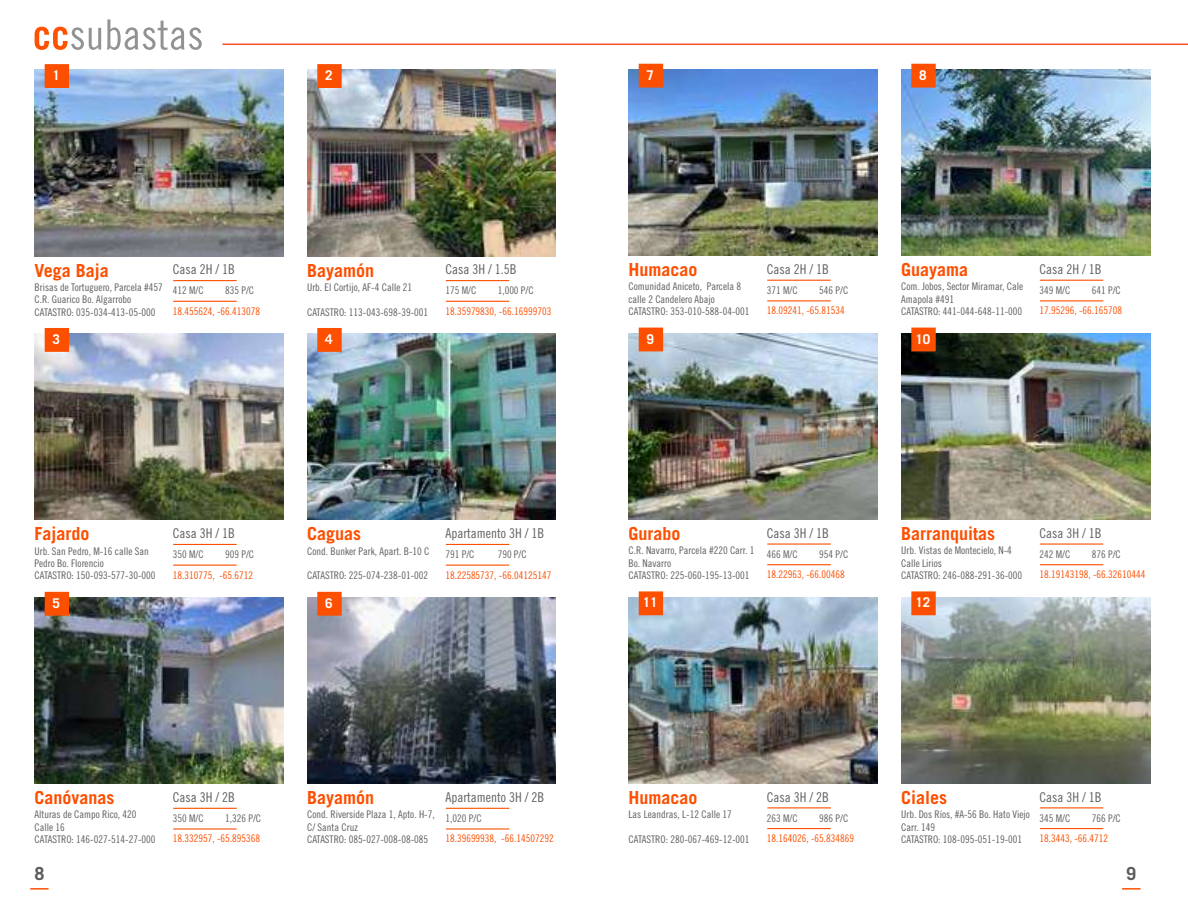
<style>
.page{position:relative;width:1188px;height:918px;background:#fff}
.page>*{position:absolute;margin:0;border:0;box-sizing:border-box;transform-origin:0 0}
.t1{font:700 18px "Trade Gothic LT Std";color:#fd4f00}
.t2{font:700 18px "Trade Gothic LT Std";color:#5a5b5d}
.t3{font:13.5px "Trade Gothic LT Std Cn 18";color:#5f6062}
.t4{font:700 13.5px "Trade Gothic LT Std";color:#fff}
.t5{font:10.5px/12.5px "Trade Gothic LT Std Cn 18";color:#5d5d60}
.t6{font:10.5px "Trade Gothic LT Std Cn 18";color:#fd4f00}
.t7{font:10.5px "Trade Gothic LT Std Cn 18";color:#5f6062}
</style>
<div class="page">
<svg style="left:30px;top:888px;width:19px;height:2px"></svg>
<svg style="left:1122px;top:888px;width:18px;height:2px"></svg>
<hr style="left:222px;top:44px;width:966px;height:1px;background:#ef5124">
<svg style="left:35px;top:27px;width:66px;height:23px"></svg>
<svg style="left:107px;top:19px;width:95px;height:31px"></svg>
<img style="left:34px;top:70px;width:249px;height:186px">
<div style="left:45px;top:64px;width:24px;height:24px;background:#fd4f00"></div>
<hr style="left:173px;top:280px;width:64px;height:1px;background:#fd4f00">
<hr style="left:173px;top:301px;width:64px;height:1px;background:#fd4f00">
<img style="left:307px;top:70px;width:249px;height:186px">
<div style="left:317px;top:64px;width:25px;height:24px;background:#fd4f00;border:2px solid #fd4f00"></div>
<hr style="left:446px;top:280px;width:63px;height:1px;background:#fd4f00">
<hr style="left:446px;top:301px;width:63px;height:1px;background:#fd4f00">
<img style="left:34px;top:334px;width:249px;height:186px">
<div style="left:45px;top:328px;width:24px;height:24px;background:#fd4f00"></div>
<hr style="left:173px;top:544px;width:64px;height:1px;background:#fd4f00">
<hr style="left:173px;top:565px;width:64px;height:1px;background:#fd4f00">
<img style="left:307px;top:334px;width:249px;height:186px">
<div style="left:317px;top:328px;width:25px;height:24px;background:#fd4f00;border:2px solid #fd4f00"></div>
<hr style="left:446px;top:544px;width:63px;height:1px;background:#fd4f00">
<hr style="left:446px;top:565px;width:63px;height:1px;background:#fd4f00">
<img style="left:34px;top:598px;width:249px;height:186px">
<div style="left:45px;top:592px;width:24px;height:24px;background:#fd4f00"></div>
<hr style="left:173px;top:808px;width:64px;height:1px;background:#fd4f00">
<hr style="left:173px;top:828px;width:64px;height:2px;background:#fd4f00">
<img style="left:307px;top:598px;width:249px;height:186px">
<div style="left:317px;top:592px;width:25px;height:24px;background:#fd4f00;border:2px solid #fd4f00"></div>
<hr style="left:446px;top:808px;width:63px;height:1px;background:#fd4f00">
<hr style="left:446px;top:828px;width:63px;height:2px;background:#fd4f00">
<img style="left:629px;top:69px;width:248px;height:187px">
<div style="left:639px;top:64px;width:24px;height:24px;background:#fd4f00"></div>
<hr style="left:767px;top:280px;width:64px;height:1px;background:#fd4f00">
<hr style="left:767px;top:300px;width:64px;height:1px;background:#fd4f00">
<img style="left:901px;top:69px;width:249px;height:187px">
<div style="left:911px;top:64px;width:25px;height:24px;background:#fd4f00;border:2px solid #fd4f00"></div>
<hr style="left:1040px;top:280px;width:63px;height:1px;background:#fd4f00">
<hr style="left:1040px;top:300px;width:63px;height:1px;background:#fd4f00">
<img style="left:629px;top:333px;width:248px;height:187px">
<div style="left:639px;top:328px;width:24px;height:23px;background:#fd4f00"></div>
<hr style="left:767px;top:543px;width:64px;height:2px;background:#fd4f00">
<hr style="left:767px;top:564px;width:64px;height:1px;background:#fd4f00">
<img style="left:901px;top:333px;width:249px;height:187px">
<div style="left:911px;top:328px;width:25px;height:23px;background:#fd4f00;border:2px solid #fd4f00"></div>
<hr style="left:1040px;top:543px;width:63px;height:2px;background:#fd4f00">
<hr style="left:1040px;top:564px;width:63px;height:1px;background:#fd4f00">
<img style="left:629px;top:597px;width:248px;height:186px">
<div style="left:639px;top:591px;width:24px;height:24px;background:#fd4f00"></div>
<hr style="left:767px;top:807px;width:64px;height:1px;background:#fd4f00">
<hr style="left:767px;top:828px;width:64px;height:1px;background:#fd4f00">
<img style="left:901px;top:597px;width:249px;height:186px">
<div style="left:911px;top:591px;width:25px;height:24px;background:#fd4f00;border:2px solid #fd4f00"></div>
<hr style="left:1040px;top:807px;width:63px;height:1px;background:#fd4f00">
<hr style="left:1040px;top:828px;width:63px;height:1px;background:#fd4f00">
<p class="t4" style="left:52px;top:67px;width:9px">1</p>
<p class="t4" style="left:325px;top:67px;width:9px">2</p>
<p class="t4" style="left:647px;top:67px;width:9px">7</p>
<p class="t4" style="left:919px;top:67px;width:9px">8</p>
<h1 class="t1" style="left:34px;top:259px;width:76px">Vega Baja</h1>
<p class="t3" style="left:173px;top:262px;width:64px">Casa 2H / 1B</p>
<h1 class="t1" style="left:307px;top:259px;width:68px">Bayamón</h1>
<p class="t3" style="left:445px;top:262px;width:73px">Casa 3H / 1.5B</p>
<h1 class="t1" style="left:629px;top:259px;width:70px">Humacao</h1>
<p class="t3" style="left:767px;top:261px;width:64px">Casa 2H / 1B</p>
<h1 class="t1" style="left:901px;top:259px;width:68px">Guayama</h1>
<p class="t3" style="left:1039px;top:261px;width:64px">Casa 2H / 1B</p>
<p class="t5" style="left:35px;top:281px;width:130px">Brisas de Tortuguero, Parcela #457<br>C.R. Guarico Bo. Algarrobo<br>CATASTRO: 035-034-413-05-000</p>
<p class="t7" style="left:173px;top:284px;width:32px">412 M/C</p>
<p class="t6" style="left:173px;top:305px;width:89px">18.455624, -66.413078</p>
<p class="t7" style="left:225px;top:284px;width:31px">835 P/C</p>
<p class="t5" style="left:307px;top:281px;width:106px">Urb. El Cortijo, AF-4 Calle 21</p>
<p class="t5" style="left:307px;top:305px;width:123px">CATASTRO: 113-043-698-39-001</p>
<p class="t7" style="left:445px;top:284px;width:32px">175 M/C</p>
<p class="t6" style="left:445px;top:305px;width:108px">18.35979830, -66.16999703</p>
<p class="t7" style="left:498px;top:284px;width:38px">1,000 P/C</p>
<p class="t5" style="left:629px;top:280px;width:123px">Comunidad Aniceto, Parcela 8 calle 2 Candelero Abajo<br>CATASTRO: 353-010-588-04-001</p>
<p class="t7" style="left:767px;top:284px;width:32px">371 M/C</p>
<p class="t6" style="left:767px;top:304px;width:80px">18.09241, -65.81534</p>
<p class="t7" style="left:819px;top:284px;width:31px">546 P/C</p>
<p class="t5" style="left:901px;top:280px;width:123px">Com. Jobos, Sector Miramar, Cale<br>Amapola #491<br>CATASTRO: 441-044-648-11-000</p>
<p class="t7" style="left:1039px;top:284px;width:32px">349 M/C</p>
<p class="t6" style="left:1039px;top:304px;width:84px">17.95296, -66.165708</p>
<p class="t7" style="left:1092px;top:284px;width:31px">641 P/C</p>
<p class="t4" style="left:52px;top:331px;width:9px">3</p>
<p class="t4" style="left:325px;top:331px;width:9px">4</p>
<p class="t4" style="left:647px;top:330px;width:9px">9</p>
<p class="t4" style="left:915px;top:330px;width:17px">10</p>
<h1 class="t1" style="left:34px;top:523px;width:56px">Fajardo</h1>
<p class="t3" style="left:173px;top:526px;width:64px">Casa 3H / 1B</p>
<h1 class="t1" style="left:307px;top:523px;width:55px">Caguas</h1>
<p class="t3" style="left:445px;top:526px;width:100px">Apartamento 3H / 1B</p>
<h1 class="t1" style="left:629px;top:523px;width:54px">Gurabo</h1>
<p class="t3" style="left:767px;top:525px;width:64px">Casa 3H / 1B</p>
<h1 class="t1" style="left:901px;top:523px;width:95px">Barranquitas</h1>
<p class="t3" style="left:1039px;top:525px;width:64px">Casa 3H / 1B</p>
<p class="t5" style="left:35px;top:545px;width:123px">Urb. San Pedro, M-16 calle San<br>Pedro Bo. Florencio<br>CATASTRO: 150-093-577-30-000</p>
<p class="t7" style="left:173px;top:548px;width:32px">350 M/C</p>
<p class="t6" style="left:173px;top:569px;width:82px">18.310775, -65.6712</p>
<p class="t7" style="left:225px;top:548px;width:31px">909 P/C</p>
<p class="t5" style="left:307px;top:545px;width:124px">Cond. Bunker Park, Apart. B-10 C</p>
<p class="t5" style="left:307px;top:569px;width:123px">CATASTRO: 225-074-238-01-002</p>
<p class="t7" style="left:445px;top:548px;width:31px">791 P/C</p>
<p class="t6" style="left:445px;top:569px;width:108px">18.22585737, -66.04125147</p>
<p class="t7" style="left:498px;top:548px;width:31px">790 P/C</p>
<p class="t5" style="left:629px;top:544px;width:127px">C.R. Navarro, Parcela #220 Carr. 1<br>Bo. Navarro<br>CATASTRO: 225-060-195-13-001</p>
<p class="t7" style="left:767px;top:548px;width:32px">466 M/C</p>
<p class="t6" style="left:767px;top:568px;width:80px">18.22963, -66.00468</p>
<p class="t7" style="left:819px;top:548px;width:31px">954 P/C</p>
<p class="t5" style="left:901px;top:544px;width:123px">Urb. Vistas de Montecielo, N-4<br>Calle Lirios<br>CATASTRO: 246-088-291-36-000</p>
<p class="t7" style="left:1039px;top:548px;width:32px">242 M/C</p>
<p class="t6" style="left:1039px;top:568px;width:108px">18.19143198, -66.32610444</p>
<p class="t7" style="left:1092px;top:548px;width:31px">876 P/C</p>
<p class="t4" style="left:52px;top:595px;width:9px">5</p>
<p class="t4" style="left:325px;top:595px;width:9px">6</p>
<p class="t4" style="left:643px;top:594px;width:17px">11</p>
<p class="t4" style="left:915px;top:594px;width:17px">12</p>
<h1 class="t1" style="left:34px;top:787px;width:81px">Canóvanas</h1>
<p class="t3" style="left:173px;top:789px;width:64px">Casa 3H / 2B</p>
<h1 class="t1" style="left:307px;top:787px;width:68px">Bayamón</h1>
<p class="t3" style="left:445px;top:789px;width:100px">Apartamento 3H / 2B</p>
<h1 class="t1" style="left:629px;top:786px;width:70px">Humacao</h1>
<p class="t3" style="left:767px;top:789px;width:64px">Casa 3H / 2B</p>
<h1 class="t1" style="left:901px;top:786px;width:48px">Ciales</h1>
<p class="t3" style="left:1039px;top:789px;width:64px">Casa 3H / 1B</p>
<p class="t5" style="left:35px;top:808px;width:123px">Alturas de Campo Rico, 420<br>Calle 16<br>CATASTRO: 146-027-514-27-000</p>
<p class="t7" style="left:173px;top:812px;width:32px">350 M/C</p>
<p class="t6" style="left:173px;top:832px;width:89px">18.332957, -65.895368</p>
<p class="t7" style="left:225px;top:812px;width:38px">1,326 P/C</p>
<p class="t5" style="left:307px;top:808px;width:129px">Cond. Riverside Plaza 1, Apto. H-7,<br>C/ Santa Cruz<br>CATASTRO: 085-027-008-08-085</p>
<p class="t7" style="left:445px;top:812px;width:38px">1,020 P/C</p>
<p class="t6" style="left:445px;top:832px;width:110px">18.39699938, -66.14507292</p>
<p class="t5" style="left:629px;top:808px;width:105px">Las Leandras, L-12 Calle 17</p>
<p class="t5" style="left:629px;top:833px;width:123px">CATASTRO: 280-067-469-12-001</p>
<p class="t7" style="left:767px;top:812px;width:32px">263 M/C</p>
<p class="t6" style="left:767px;top:832px;width:89px">18.164026, -65.834869</p>
<p class="t7" style="left:819px;top:812px;width:31px">986 P/C</p>
<p class="t5" style="left:901px;top:808px;width:130px">Urb. Dos Ríos, #A-56 Bo. Hato Viejo<br>Carr. 149<br>CATASTRO: 108-095-051-19-001</p>
<p class="t7" style="left:1039px;top:812px;width:32px">345 M/C</p>
<p class="t6" style="left:1039px;top:832px;width:70px">18.3443, -66.4712</p>
<p class="t7" style="left:1092px;top:812px;width:31px">766 P/C</p>
<h1 class="t2" style="left:34px;top:863px;width:12px">8</h1>
<h1 class="t2" style="left:1126px;top:863px;width:12px">9</h1>
</div>
